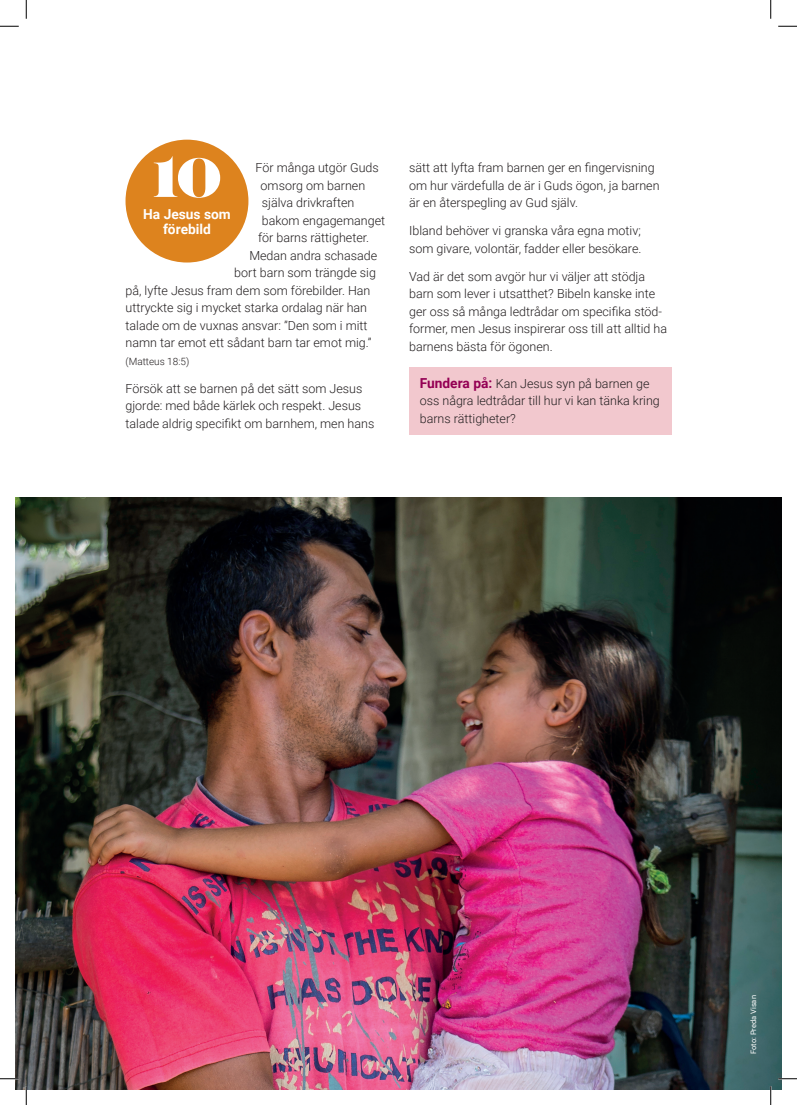
<style>
.page{position:relative;width:797px;height:1105px;background:#fff}
.page>*{position:absolute;margin:0;border:0;box-sizing:border-box;transform-origin:0 0}
.t1{font:50.38px "Sahara Bodoni";color:#fff}
.t2{font:700 13.75px "Roboto";color:#fff}
.t3{font:300 12.5px/17.5px "Roboto";color:#231f20}
.t4{font:300 10px "Roboto";color:#231f20}
.t5{font:7.5px "Roboto";color:#fff}
.s1{font-weight:700;font-size:13.75px;color:#940054}
</style>
<div class="page">
<img style="left:16px;top:498px;width:765px;height:591px">
<div style="left:409px;top:367px;width:262px;height:68px;background:#f2c8ce"></div>
<div style="left:125px;top:140px;width:123px;height:122px;background:#dd831e;border-radius:50%"></div>
<svg style="left:0;top:25px;width:19px;height:2px"></svg>
<svg style="left:778px;top:25px;width:19px;height:2px"></svg>
<svg style="left:0;top:1078px;width:19px;height:1px"></svg>
<svg style="left:778px;top:1078px;width:19px;height:1px"></svg>
<svg style="left:25px;top:0;width:2px;height:19px"></svg>
<svg style="left:25px;top:1086px;width:2px;height:19px"></svg>
<svg style="left:770px;top:0;width:1px;height:19px"></svg>
<svg style="left:770px;top:1086px;width:1px;height:19px"></svg>
<h1 class="t1" style="left:152px;top:143px;width:70px">10</h1>
<p class="t2" style="left:163px;top:219px;width:49px">förebild</p>
<p class="t3" style="left:255px;top:158px;width:125px">För många utgör Guds</p>
<p class="t3" style="left:260px;top:176px;width:106px">omsorg om barnen</p>
<p class="t3" style="left:262px;top:193px;width:94px">själva drivkraften</p>
<p class="t3" style="left:262px;top:211px;width:125px">bakom engagemanget</p>
<p class="t3" style="left:258px;top:228px;width:113px">för barns rättigheter.</p>
<p class="t3" style="left:249px;top:246px;width:129px">Medan andra schasade</p>
<p class="t3" style="left:234px;top:263px;width:143px">bort barn som trängde sig</p>
<p class="t3" style="left:125px;top:281px;width:246px">på, lyfte Jesus fram dem som förebilder. Han</p>
<p class="t3" style="left:125px;top:298px;width:243px">uttryckte sig i mycket starka ordalag när han</p>
<p class="t3" style="left:125px;top:316px;width:243px">talade om de vuxnas ansvar: ”Den som i mitt</p>
<p class="t3" style="left:125px;top:333px;width:248px">namn tar emot ett sådant barn tar emot mig.”</p>
<p class="t4" style="left:125px;top:354px;width:65px">(Matteus 18:5)</p>
<p class="t3" style="left:125px;top:379px;width:250px">Försök att se barnen på det sätt som Jesus gjorde: med både kärlek och respekt. Jesus talade aldrig specifikt om barnhem, men hans</p>
<p class="t2" style="left:143px;top:204px;width:89px">Ha Jesus som</p>
<p class="t3" style="left:409px;top:158px;width:252px">sätt att lyfta fram barnen ger en fingervisning om hur värdefulla de är i Guds ögon, ja barnen är en återspegling av Gud själv.</p>
<p class="t3" style="left:409px;top:222px;width:234px">Ibland behöver vi granska våra egna motiv; som givare, volontär, fadder eller besökare.</p>
<p class="t3" style="left:409px;top:267px;width:259px">Vad är det som avgör hur vi väljer att stödja barn som lever i utsatthet? Bibeln kanske inte ger oss så många ledtrådar om specifika stöd&shy;former, men Jesus inspirerar oss till att alltid ha barnens bästa för ögonen.</p>
<p class="t3" style="left:420px;top:374px;width:242px"><span class="s1">Fundera på:</span> Kan Jesus syn på barnen ge oss några ledtrådar till hur vi kan tänka kring barns rättigheter?</p>
<p class="t5" style="left:748px;top:1054px;width:60px;rotate:-90deg">Foto: Preda Visan</p>
</div>
